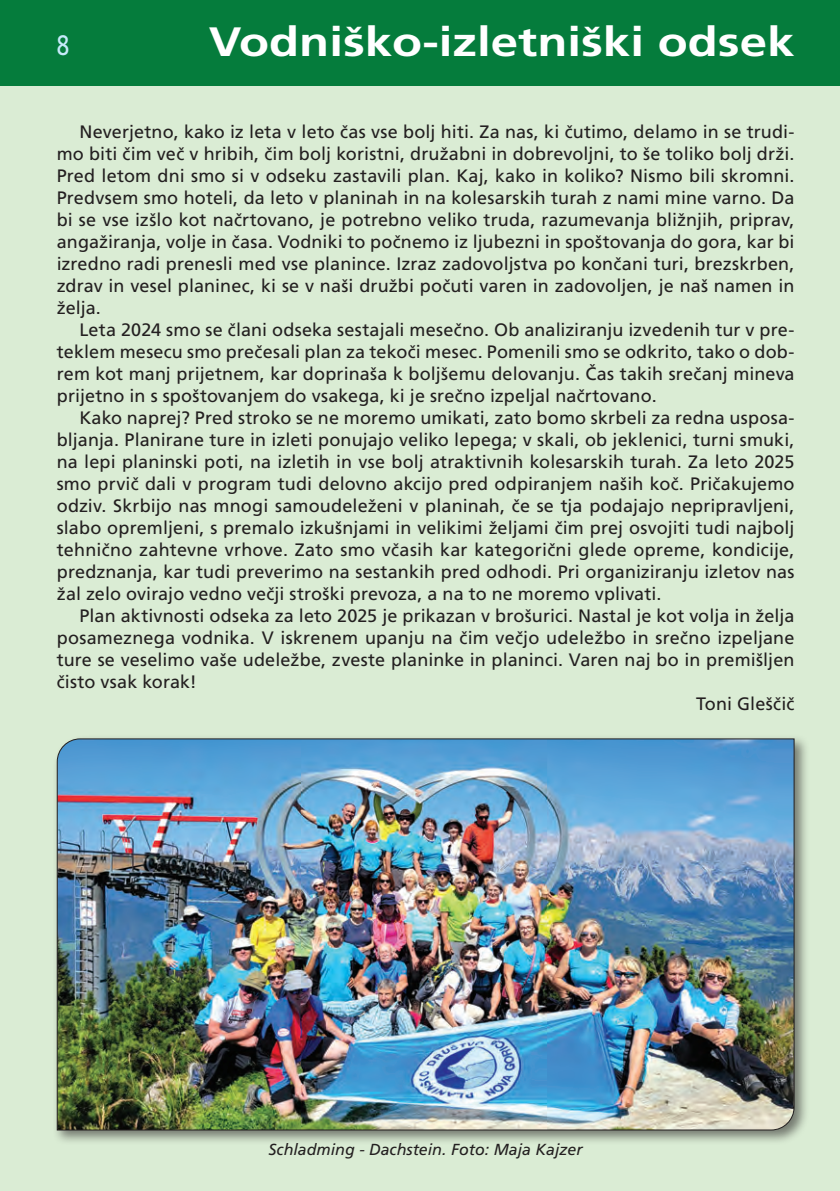
<style>
.page{position:relative;width:840px;height:1191px;background:#fff}
.page>*{position:absolute;margin:0;border:0;box-sizing:border-box;transform-origin:0 0}
.t1{font:700 41px "Frutiger LT Pro";color:#fff;scale:1.2 1}
.t2{font:28px "Frutiger LT Pro";color:#c6eafa;scale:.8 1}
.t3{font:18px/22px "Frutiger LT Pro";letter-spacing:.005em;color:#231f20;text-align:justify}
.t4{font:italic 16px "Frutiger LT Pro";color:#231f20}
</style>
<div class="page">
<hr style="left:839px;top:0;width:1px;height:1191px;background:#daecd4">
<div style="left:0;top:0;width:839px;height:1191px;background:#daecd4"></div>
<div style="left:0;top:0;width:839px;height:85px;background:#057c3c"></div>
<div style="left:53px;top:734px;width:756px;height:411px;background:#231f20;opacity:.55"></div>
<img style="left:56px;top:738px;width:738px;height:393px">
<h2 class="t2" style="left:57px;top:29px;width:17px">8</h2>
<h1 class="t1" style="left:209px;top:18px;width:489px">Vodniško-izletniški odsek</h1>
<p class="t3" style="left:57px;top:121px;width:739px;text-indent:23px">Neverjetno, kako iz leta v leto čas vse bolj hiti. Za nas, ki čutimo, delamo in se trudi&shy;mo biti čim več v hribih, čim bolj koristni, družabni in dobrevoljni, to še toliko bolj drži.<br>Pred letom dni smo si v odseku zastavili plan. Kaj, kako in koliko? Nismo bili skromni.<br>Predvsem smo hoteli, da leto v planinah in na kolesarskih turah z nami mine varno. Da bi se vse izšlo kot načrtovano, je potrebno veliko truda, razumevanja bližnjih, priprav, angažiranja, volje in časa. Vodniki to počnemo iz ljubezni in spoštovanja do gora, kar bi izredno radi prenesli med vse planince. Izraz zadovoljstva po končani turi, brezskrben, zdrav in vesel planinec, ki se v naši družbi počuti varen in zadovoljen, je naš namen in želja.</p>
<p class="t3" style="left:57px;top:319px;width:739px;text-indent:23px">Leta 2024 smo se člani odseka sestajali mesečno. Ob analiziranju izvedenih tur v pre&shy;teklem mesecu smo prečesali plan za tekoči mesec. Pomenili smo se odkrito, tako o dob&shy;rem kot manj prijetnem, kar doprinaša k boljšemu delovanju. Čas takih srečanj mineva prijetno in s spoštovanjem do vsakega, ki je srečno izpeljal načrtovano.</p>
<p class="t3" style="left:57px;top:407px;width:739px;text-indent:23px">Kako naprej? Pred stroko se ne moremo umikati, zato bomo skrbeli za redna usposa&shy;bljanja. Planirane ture in izleti ponujajo veliko lepega; v skali, ob jeklenici, turni smuki, na lepi planinski poti, na izletih in vse bolj atraktivnih kolesarskih turah. Za leto 2025 smo prvič dali v program tudi delovno akcijo pred odpiranjem naših koč. Pričakujemo odziv. Skrbijo nas mnogi samoudeleženi v planinah, če se tja podajajo nepripravljeni, slabo opremljeni, s premalo izkušnjami in velikimi željami čim prej osvojiti tudi najbolj tehnično zahtevne vrhove. Zato smo včasih kar kategorični glede opreme, kondicije, predznanja, kar tudi preverimo na sestankih pred odhodi. Pri organiziranju izletov nas žal zelo ovirajo vedno večji stroški prevoza, a na to ne moremo vplivati.</p>
<p class="t3" style="left:79px;top:605px;width:716px">Plan aktivnosti odseka za leto 2025 je prikazan v brošurici. Nastal je kot volja in želja</p>
<p class="t3" style="left:57px;top:627px;width:738px">posameznega vodnika. V iskrenem upanju na čim večjo udeležbo in srečno izpeljane</p>
<p class="t3" style="left:57px;top:649px;width:739px">ture se veselimo vaše udeležbe, zveste planinke in planinci. Varen naj bo in premišljen</p>
<p class="t3" style="left:57px;top:671px;width:141px">čisto vsak korak!</p>
<p class="t3" style="left:695px;top:693px;width:100px">Toni Gleščič</p>
<p class="t4" style="left:268px;top:1140px;width:315px">Schladming - Dachstein. Foto: Maja Kajzer</p>
</div>
